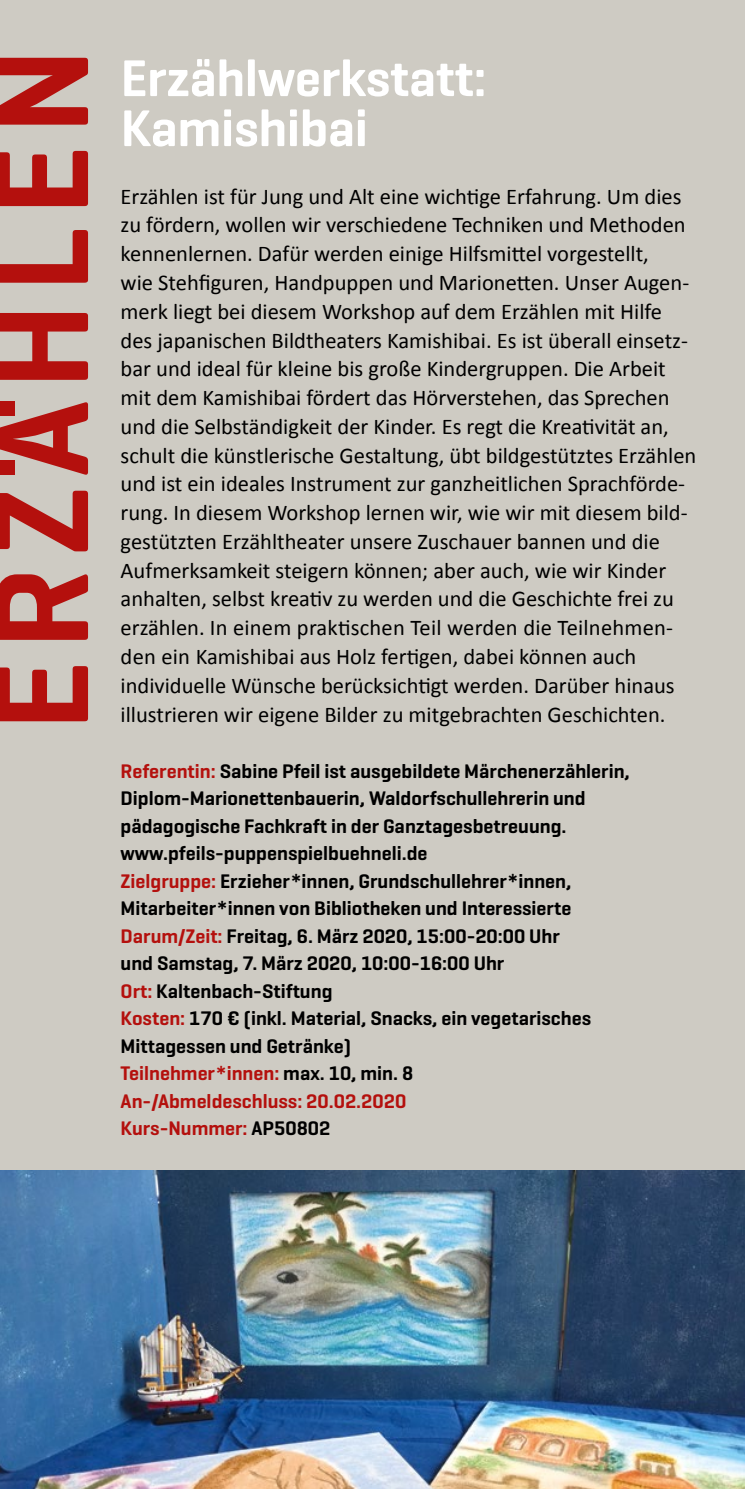
<style>
.page{position:relative;width:745px;height:1489px;background:#fff}
.page>*{position:absolute;margin:0;border:0;box-sizing:border-box;transform-origin:0 0}
.t1{font:600 52.5px/50px "Geogrotesque";letter-spacing:-.005em;color:#fff}
.t2{font:22.5px/28.8px "Calibri";color:#000}
.t3{font:600 20px/27.5px "Geogrotesque";color:#000}
.s1{color:#b4100d}
</style>
<div class="page">
<div style="left:0;top:0;width:744px;height:1488px;background:#cecbc3"></div>
<svg style="left:0;top:58px;width:88px;height:663px"></svg>
<div style="left:0;top:401px;width:14px;height:14px;background:#b4100d"></div>
<div style="left:0;top:460px;width:14px;height:14px;background:#b4100d"></div>
<img style="left:0;top:1170px;width:744px;height:318px">
<h1 class="t1" style="left:120px;top:53px;width:367px">Erzählwerkstatt:<br>Kamishibai</h1>
<p class="t2" style="left:120px;top:181px;width:577px">Erzählen ist für Jung und Alt eine wichtige Erfahrung. Um dies zu fördern, wollen wir verschiedene Techniken und Methoden kennenlernen. Dafür werden einige Hilfsmittel vorgestellt,<br>wie Stehfiguren, Handpuppen und Marionetten. Unser Augen&shy;merk liegt bei diesem Workshop auf dem Erzählen mit Hilfe des japanischen Bildtheaters Kamishibai. Es ist überall einsetz&shy;bar und ideal für kleine bis große Kindergruppen. Die Arbeit mit dem Kamishibai fördert das Hörverstehen, das Sprechen und die Selbständigkeit der Kinder. Es regt die Kreativität an, schult die künstlerische Gestaltung, übt bildgestütztes Erzählen und ist ein ideales Instrument zur ganzheitlichen Sprachförde&shy;rung. In diesem Workshop lernen wir, wie wir mit diesem bild&shy;gestützten Erzähltheater unsere Zuschauer bannen und die Aufmerksamkeit steigern können; aber auch, wie wir Kinder anhalten, selbst kreativ zu werden und die Geschichte frei zu erzählen. In einem praktischen Teil werden die Teilnehmen&shy;den ein Kamishibai aus Holz fertigen, dabei können auch individuelle Wünsche berücksichtigt werden. Darüber hinaus illustrieren wir eigene Bilder zu mitgebrachten Geschichten.</p>
<p class="t3" style="left:120px;top:757px;width:510px"><span class="s1">Referentin:</span> Sabine Pfeil ist ausgebildete Märchenerzählerin, Diplom-Marionettenbauerin, Waldorfschullehrerin und pädagogische Fachkraft in der Ganztagesbetreuung. www.pfeils-puppenspielbuehneli.de<br><span class="s1">Zielgruppe:</span> Erzieher*innen, Grundschullehrer*innen, Mitarbeiter*innen von Bibliotheken und Interessierte <span class="s1">Darum/Zeit:</span> Freitag, 6. März 2020, 15:00-20:00 Uhr<br>und Samstag, 7. März 2020, 10:00-16:00 Uhr<br><span class="s1">Ort:</span> Kaltenbach-Stiftung<br><span class="s1">Kosten:</span> 170 € (inkl. Material, Snacks, ein vegetarisches Mittagessen und Getränke)<br><span class="s1">Teilnehmer*innen:</span> max. 10, min. 8<br><span class="s1">An-/Abmeldeschluss: 20.02.2020<br>Kurs-Nummer:</span> AP50802</p>
</div>
